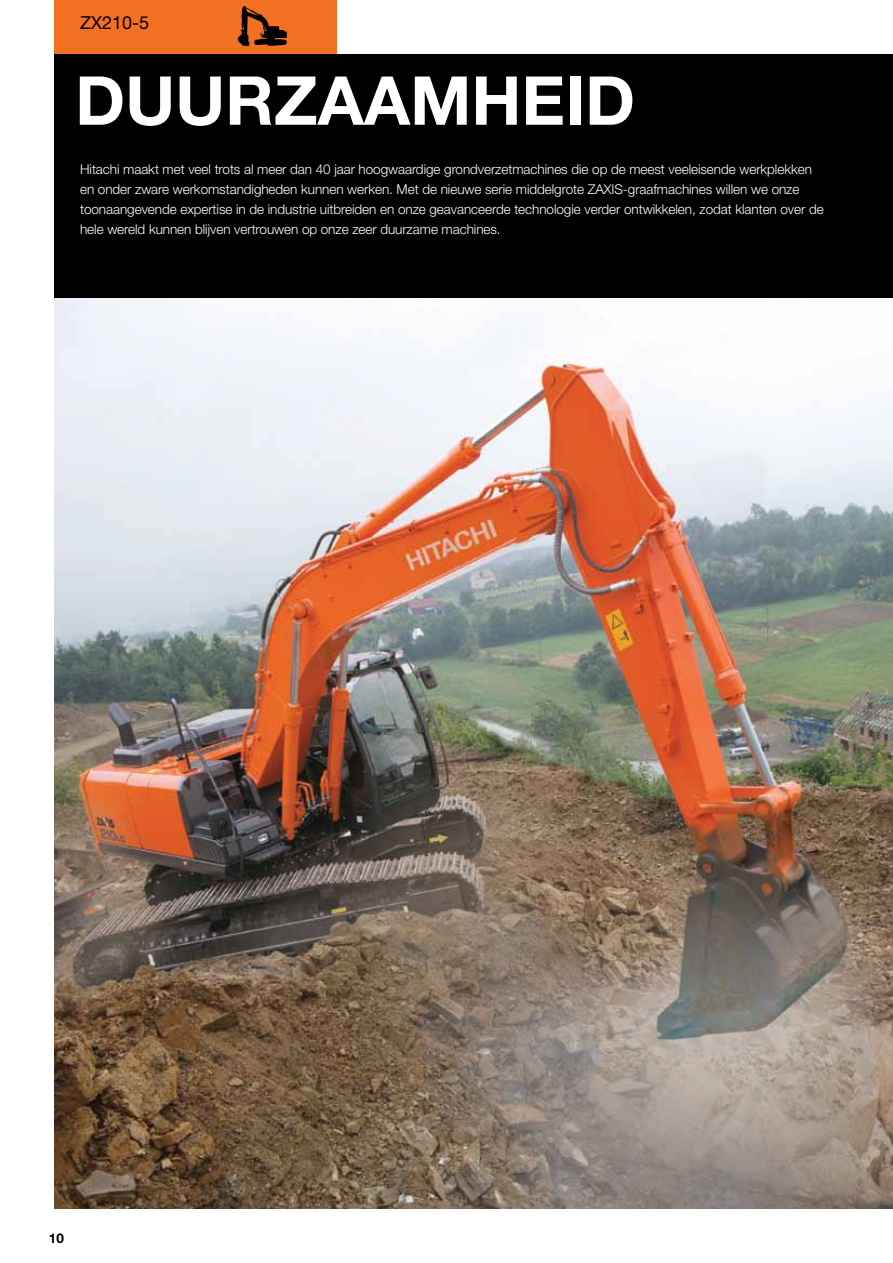
<style>
.page{position:relative;width:893px;height:1263px;background:#fff}
.page>*{position:absolute;margin:0;border:0;box-sizing:border-box;transform-origin:0 0}
.t1{font:700 67.5px "Helvetica Neue LT Pro";color:#fff}
.t2{font:18px "Helvetica Neue LT Pro";color:#000}
.t3{font:300 13.5px/19.8px "Helvetica Neue LT Pro";letter-spacing:-.005em;color:#fff}
.t4{font:700 13.5px "Helvetica Neue LT Pro";color:#000}
</style>
<div class="page">
<div style="left:54px;top:0;width:282px;height:54px;background:#f36f21"></div>
<svg style="left:238px;top:6px;width:49px;height:40px"></svg>
<img style="left:54px;top:298px;width:839px;height:911px">
<div style="left:54px;top:54px;width:839px;height:244px;background:#000"></div>
<h2 class="t2" style="left:80px;top:12px;width:71px">ZX210-5</h2>
<h1 class="t1" style="left:75px;top:59px;width:561px">DUURZAAMHEID</h1>
<p class="t3" style="left:80px;top:159px;width:745px">Hitachi maakt met veel trots al meer dan 40 jaar hoogwaardige grondverzetmachines die op de meest veeleisende werkplekken en onder zware werkomstandigheden kunnen werken. Met de nieuwe serie middelgrote ZAXIS-graafmachines willen we onze toonaangevende expertise in de industrie uitbreiden en onze geavanceerde technologie verder ontwikkelen, zodat klanten over de hele wereld kunnen blijven vertrouwen op onze zeer duurzame machines.</p>
<p class="t4" style="left:49px;top:1230px;width:17px">10</p>
</div>
